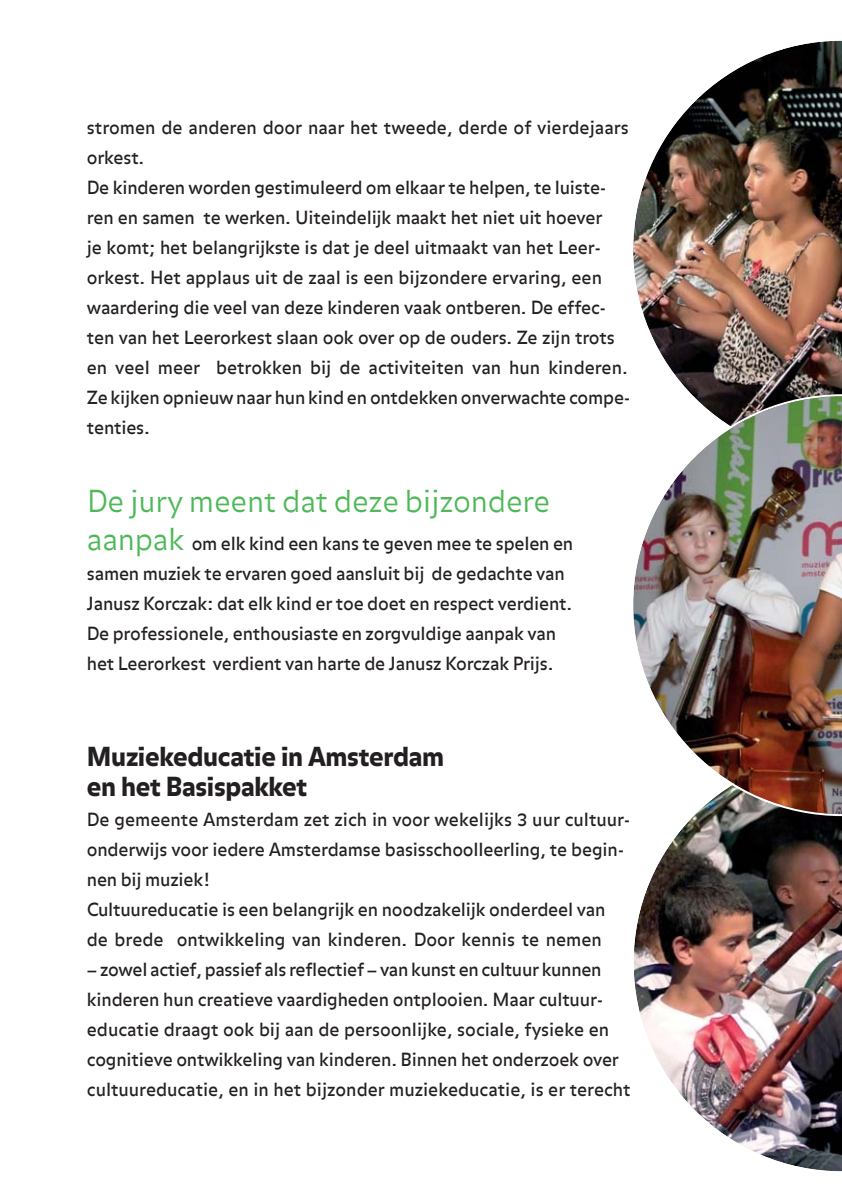
<style>
.page{position:relative;width:842px;height:1191px;background:#fff}
.page>*{position:absolute;margin:0;border:0;box-sizing:border-box;transform-origin:0 0}
.t1{font:300 30px "Balance";letter-spacing:-.01em;color:#4db857}
.t2{font:900 26px/30px "Balance";letter-spacing:-.01em;color:#231f20}
.t3{font:18px/30px "Balance";letter-spacing:-.01em;color:#231f20}
.s1{font-weight:300;font-size:30px;color:#4db857}
</style>
<div class="page">
<img style="left:633px;top:40px;width:209px;height:354px">
<img style="left:634px;top:816px;width:208px;height:356px">
<img style="left:633px;top:394px;width:209px;height:422px">
<p class="t3" style="left:87px;top:114px;width:545px">stromen de anderen door naar het tweede, derde of vierdejaars orkest.<br>De kinderen worden gestimuleerd om elkaar te helpen, te luiste&shy;ren en samen te werken. Uiteindelijk maakt het niet uit hoever<br>je komt; het belangrijkste is dat je deel uitmaakt van het Leer - orkest. Het applaus uit de zaal is een bijzondere ervaring, een waardering die veel van deze kinderen vaak ontberen. De effec&shy;ten van het Leerorkest slaan ook over op de ouders. Ze zijn trots en veel meer betrokken bij de activiteiten van hun kinderen.<br>Ze kijken opnieuw naar hun kind en ontdekken onverwachte compe&shy;tenties.</p>
<h1 class="t1" style="left:87px;top:490px;width:465px">De jury meent dat deze bijzondere</h1>
<p class="t3" style="left:87px;top:530px;width:488px"><span class="s1">aanpak</span> om elk kind een kans te geven mee te spelen en samen muziek te ervaren goed aansluit bij de gedachte van Janusz Korczak: dat elk kind er toe doet en respect verdient.<br>De professionele, enthousiaste en zorgvuldige aanpak van het Leerorkest verdient van harte de Janusz Korczak Prijs.</p>
<h2 class="t2" style="left:87px;top:744px;width:359px">Muziekeducatie in Amsterdam en het Basispakket</h2>
<p class="t3" style="left:87px;top:806px;width:545px">De gemeente Amsterdam zet zich in voor wekelijks 3 uur cultuur - onderwijs voor iedere Amsterdamse basisschoolleerling, te begin&shy;nen bij muziek!<br>Cultuureducatie is een belangrijk en noodzakelijk onderdeel van de brede ontwikkeling van kinderen. Door kennis te nemen</p>
<p class="t3" style="left:87px;top:956px;width:545px">– zowel actief, passief als reflectief – van kunst en cultuur kunnen kinderen hun creatieve vaardigheden ontplooien. Maar cultuur&shy;educatie draagt ook bij aan de persoonlijke, sociale, fysieke en cognitieve ontwikkeling van kinderen. Binnen het onderzoek over cultuureducatie, en in het bijzonder muziekeducatie, is er terecht</p>
</div>
